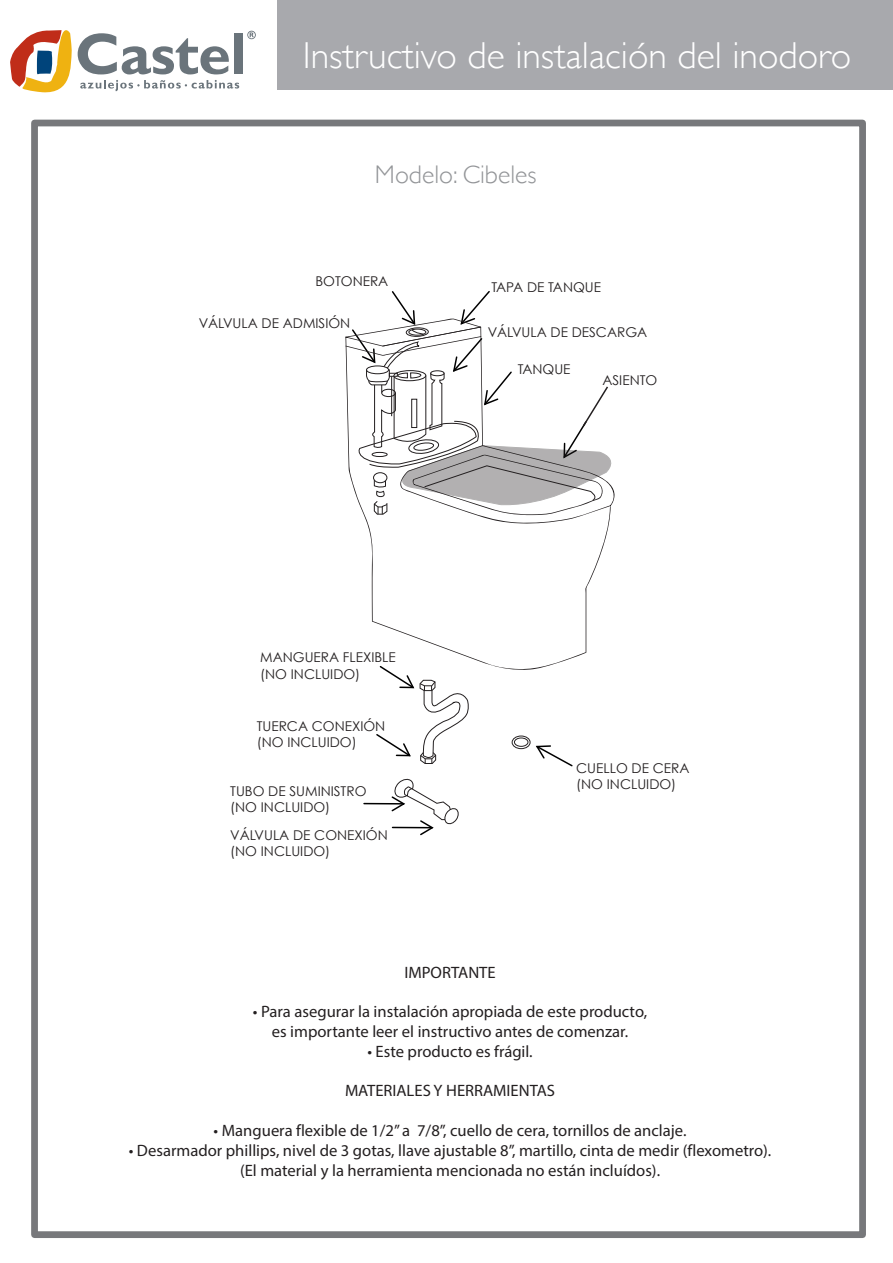
<style>
.page{position:relative;width:893px;height:1263px;background:#fff}
.page>*{position:absolute;margin:0;border:0;box-sizing:border-box;transform-origin:0 0}
.t1{font:300 37.5px "Gill Sans";color:#fff}
.t2{font:300 25.5px "Gill Sans";color:#939598}
.t3{font:16.5px/19.8px "Myriad";color:#231f20;text-align:center}
.t4{font:700 16.5px "Myriad";color:#231f20}
.t5{font:13.5px/16.2px "Century Gothic";color:#231f20}
</style>
<div class="page">
<div style="left:278px;top:0;width:615px;height:89px;background:#a8a9ad"></div>
<svg style="left:10px;top:30px;width:62px;height:63px"></svg>
<svg style="left:247px;top:31px;width:9px;height:8px"></svg>
<svg style="left:78px;top:33px;width:151px;height:41px"></svg>
<div style="left:234px;top:34px;width:8px;height:40px;background:#6a747b"></div>
<svg style="left:80px;top:80px;width:159px;height:11px"></svg>
<div style="left:31px;top:120px;width:835px;height:1118px;border:7px solid #77787b"></div>
<svg style="left:376px;top:670px;width:93px;height:94px"></svg>
<hr style="left:364px;top:803px;width:40px;height:1px;background:#000">
<svg style="left:390px;top:778px;width:69px;height:58px"></svg>
<svg style="left:364px;top:462px;width:251px;height:208px"></svg>
<svg style="left:345px;top:291px;width:266px;height:224px"></svg>
<svg style="left:536px;top:745px;width:37px;height:22px"></svg>
<div style="left:512px;top:736px;width:18px;height:13px;border:1px solid #252122;border-radius:50%"></div>
<div style="left:514px;top:738px;width:14px;height:9px;border:1px solid #252122;border-radius:50%"></div>
<h1 class="t1" style="left:303px;top:26px;width:550px">Instructivo de instalación del inodoro</h1>
<h2 class="t2" style="left:375px;top:155px;width:163px">Modelo: Cibeles</h2>
<p class="t5" style="left:315px;top:273px;width:74px">BOTONERA</p>
<p class="t5" style="left:199px;top:315px;width:153px">VÁLVULA DE ADMISIÓN</p>
<p class="t5" style="left:491px;top:278px;width:111px">TAPA DE TANQUE</p>
<p class="t5" style="left:488px;top:323px;width:161px">VÁLVULA DE DESCARGA</p>
<p class="t5" style="left:518px;top:361px;width:54px">TANQUE</p>
<p class="t5" style="left:602px;top:372px;width:56px">ASIENTO</p>
<p class="t5" style="left:260px;top:649px;width:137px">MANGUERA FLEXIBLE (NO INCLUIDO)</p>
<p class="t5" style="left:257px;top:717px;width:130px">TUERCA CONEXIÓN (NO INCLUIDO)</p>
<p class="t5" style="left:230px;top:783px;width:138px">TUBO DE SUMINISTRO (NO INCLUIDO)</p>
<p class="t5" style="left:230px;top:827px;width:159px">VÁLVULA DE CONEXIÓN (NO INCLUIDO)</p>
<p class="t5" style="left:576px;top:760px;width:115px">CUELLO DE CERA (NO INCLUIDO)</p>
<p class="t4" style="left:404px;top:962px;width:93px">IMPORTANTE</p>
<p class="t3" style="left:253px;top:1001px;width:396px">• Para asegurar la instalación apropiada de este producto, es importante leer el instructivo antes de comenzar.</p>
<p class="t4" style="left:367px;top:1041px;width:167px">• Este producto es frágil.</p>
<p class="t4" style="left:345px;top:1081px;width:212px">MATERIALES Y HERRAMIENTAS</p>
<p class="t3" style="left:214px;top:1120px;width:474px">• Manguera flexible de 1/2” a 7/8”, cuello de cera, tornillos de anclaje.</p>
<p class="t3" style="left:129px;top:1140px;width:644px">• Desarmador phillips, nivel de 3 gotas, llave ajustable 8”, martillo, cinta de medir (flexometro).</p>
<p class="t4" style="left:240px;top:1160px;width:422px">(El material y la herramienta mencionada no están incluídos).</p>
</div>
